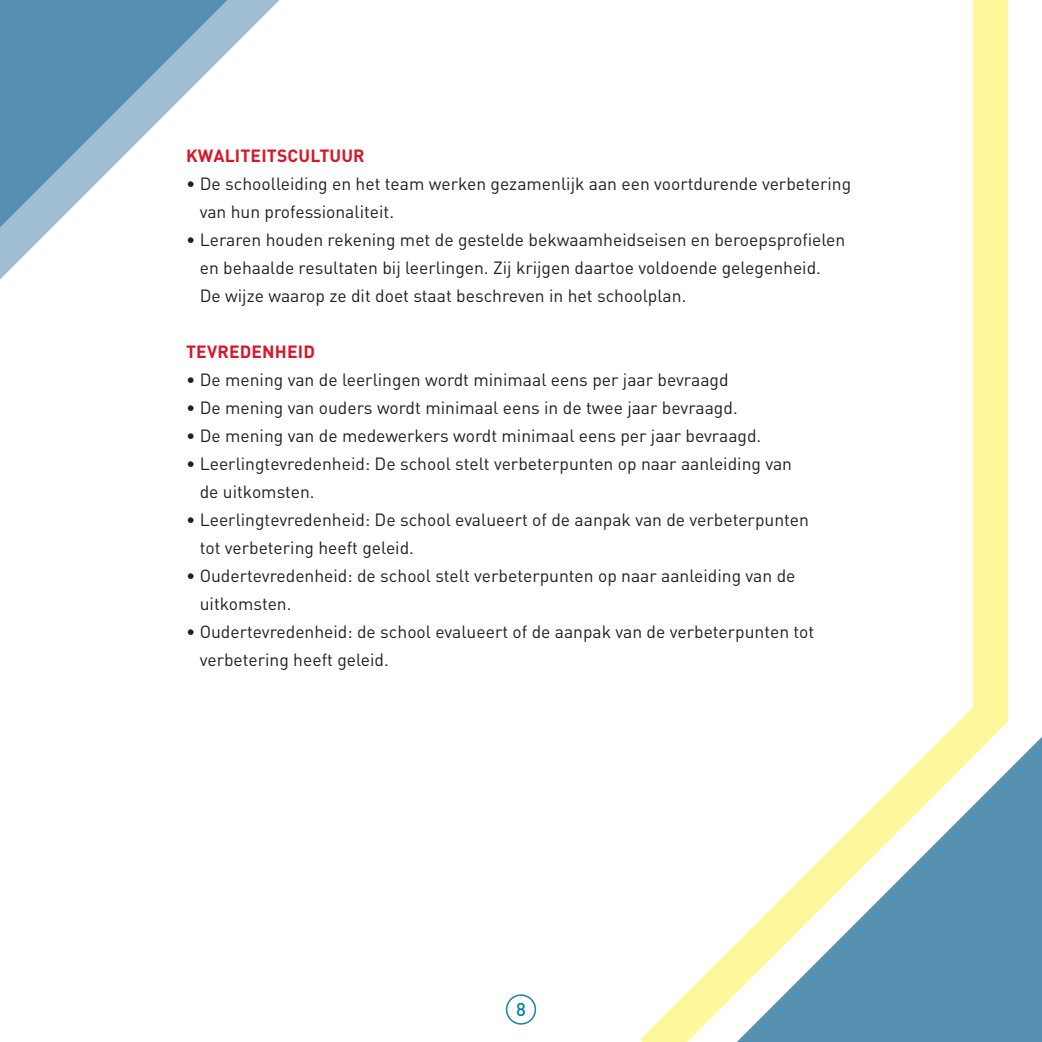
<style>
.page{position:relative;width:1042px;height:1042px;background:#fff}
.page>*{position:absolute;margin:0;border:0;box-sizing:border-box;transform-origin:0 0}
.t1{font:500 18.38px "DIN Pro";color:#0082a4}
.LOPENDE_TEKST{font:17.5px/28px "DIN Pro";color:#231f20}
.TUSSENKOPJE_ROOD_KAP{font:700 17.5px "DIN Pro";letter-spacing:.01em;color:#d71729}
</style>
<div class="page">
<svg style="left:0;top:0;width:279px;height:279px"></svg>
<svg style="left:0;top:0;width:227px;height:227px"></svg>
<div style="left:1025px;top:737px;width:17px;height:305px;background:#5690b0"></div>
<svg style="left:640px;top:0;width:385px;height:1042px"></svg>
<div style="left:506px;top:994px;width:30px;height:30px;border:2px solid #1886a7;border-radius:50%"></div>
<p class="TUSSENKOPJE_ROOD_KAP" style="left:186px;top:144px;width:180px">KWALITEITSCULTUUR</p>
<p class="LOPENDE_TEKST" style="left:200px;top:169px;width:653px;text-indent:-14px">• De schoolleiding en het team werken gezamenlijk aan een voortdurende verbetering van hun professionaliteit.</p>
<p class="LOPENDE_TEKST" style="left:200px;top:225px;width:647px;text-indent:-14px">• Leraren houden rekening met de gestelde bekwaamheidseisen en beroepsprofielen en behaalde resultaten bij leerlingen. Zij krijgen daartoe voldoende gelegenheid.<br>De wijze waarop ze dit doet staat beschreven in het schoolplan.</p>
<p class="TUSSENKOPJE_ROOD_KAP" style="left:186px;top:340px;width:130px">TEVREDENHEID</p>
<p class="LOPENDE_TEKST" style="left:186px;top:365px;width:544px">• De mening van de leerlingen wordt minimaal eens per jaar bevraagd</p>
<p class="LOPENDE_TEKST" style="left:186px;top:393px;width:553px">• De mening van ouders wordt minimaal eens in de twee jaar bevraagd.</p>
<p class="LOPENDE_TEKST" style="left:186px;top:421px;width:577px">• De mening van de medewerkers wordt minimaal eens per jaar bevraagd.</p>
<p class="LOPENDE_TEKST" style="left:200px;top:449px;width:594px;text-indent:-14px">• Leerlingtevredenheid: De school stelt verbeterpunten op naar aanleiding van de uitkomsten.</p>
<p class="LOPENDE_TEKST" style="left:200px;top:505px;width:611px;text-indent:-14px">• Leerlingtevredenheid: De school evalueert of de aanpak van de verbeterpunten tot verbetering heeft geleid.</p>
<p class="LOPENDE_TEKST" style="left:200px;top:561px;width:597px;text-indent:-14px">• Oudertevredenheid: de school stelt verbeterpunten op naar aanleiding van de uitkomsten.</p>
<p class="LOPENDE_TEKST" style="left:200px;top:617px;width:616px;text-indent:-14px">• Oudertevredenheid: de school evalueert of de aanpak van de verbeterpunten tot verbetering heeft geleid.</p>
<p class="t1" style="left:516px;top:997px;width:11px">8</p>
</div>
